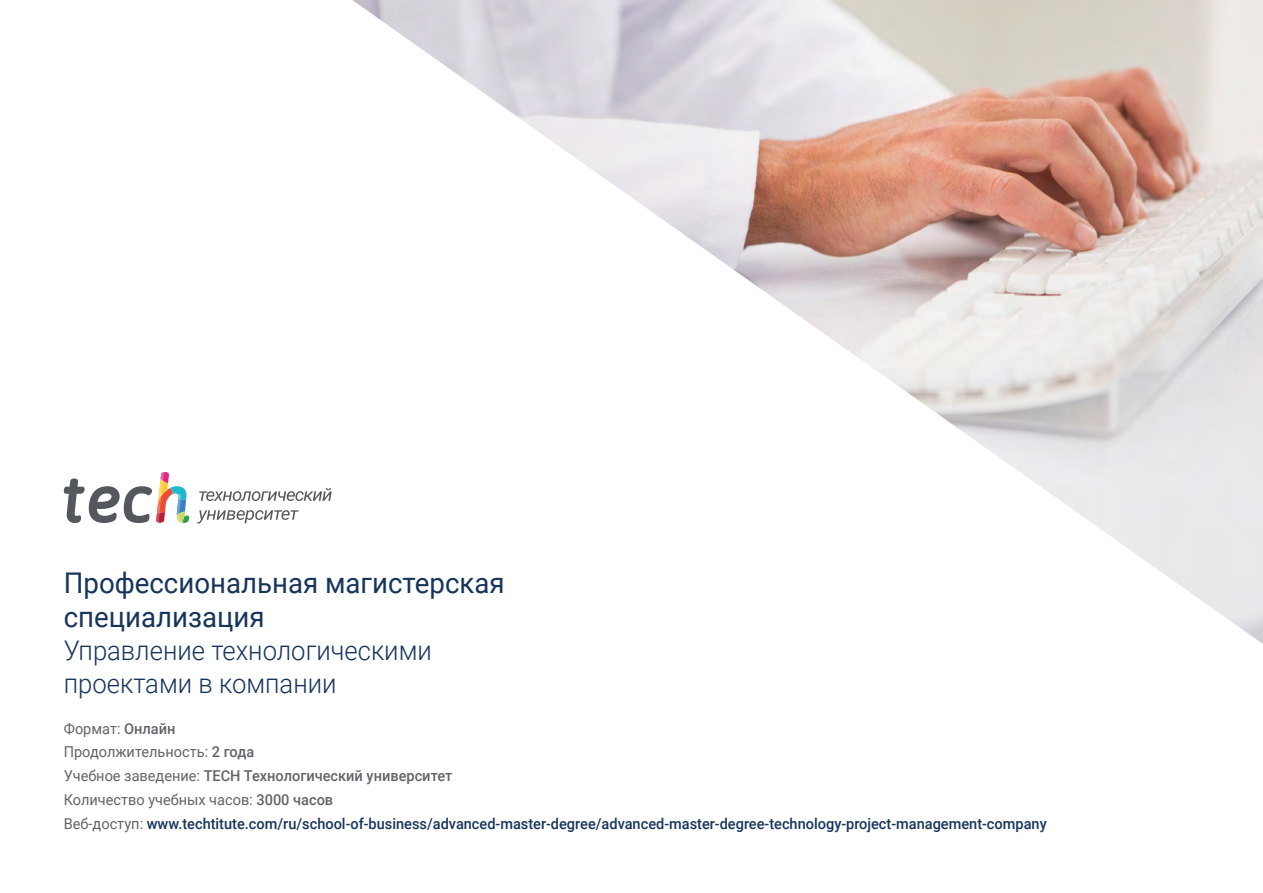
<style>
.page{position:relative;width:1263px;height:893px;background:#fff}
.page>*{position:absolute;margin:0;border:0;box-sizing:border-box;transform-origin:0 0}
.t1{font:28.5px/34.2px "Roboto";color:#17355b}
.t2{font:300 27px/33px "Roboto";color:#17355b;scale:.95 1}
.t3{font:500 15px/23.7px "Roboto";color:#17355b}
.s1{font-weight:400;color:#61646a}
.s2{color:#61646a}
</style>
<div class="page">
<img style="left:352px;top:0;width:911px;height:644px">
<svg style="left:199px;top:488px;width:133px;height:13px"></svg>
<svg style="left:197px;top:510px;width:102px;height:14px"></svg>
<svg style="left:64px;top:472px;width:125px;height:51px"></svg>
<h1 class="t1" style="left:64px;top:564px;width:442px">Профессиональная магистерская специализация</h1>
<h2 class="t2" style="left:64px;top:633px;width:389px">Управление технологическими проектами в компании</h2>
<p class="t3" style="left:64px;top:716px;width:984px"><span class="s1">Формат:</span> <span class="s2">Онлайн<br></span><span class="s1">Продолжительность:</span> <span class="s2">2 года<br></span><span class="s1">Учебное заведение:</span> <span class="s2">TECH Технологический университет<br></span><span class="s1">Количество учебных часов:</span> <span class="s2">3000 часов<br></span><span class="s1">Веб-доступ:</span> www.techtitute.com/ru/school-of-business/advanced-master-degree/advanced-master-degree-technology-project-management-company</p>
</div>
